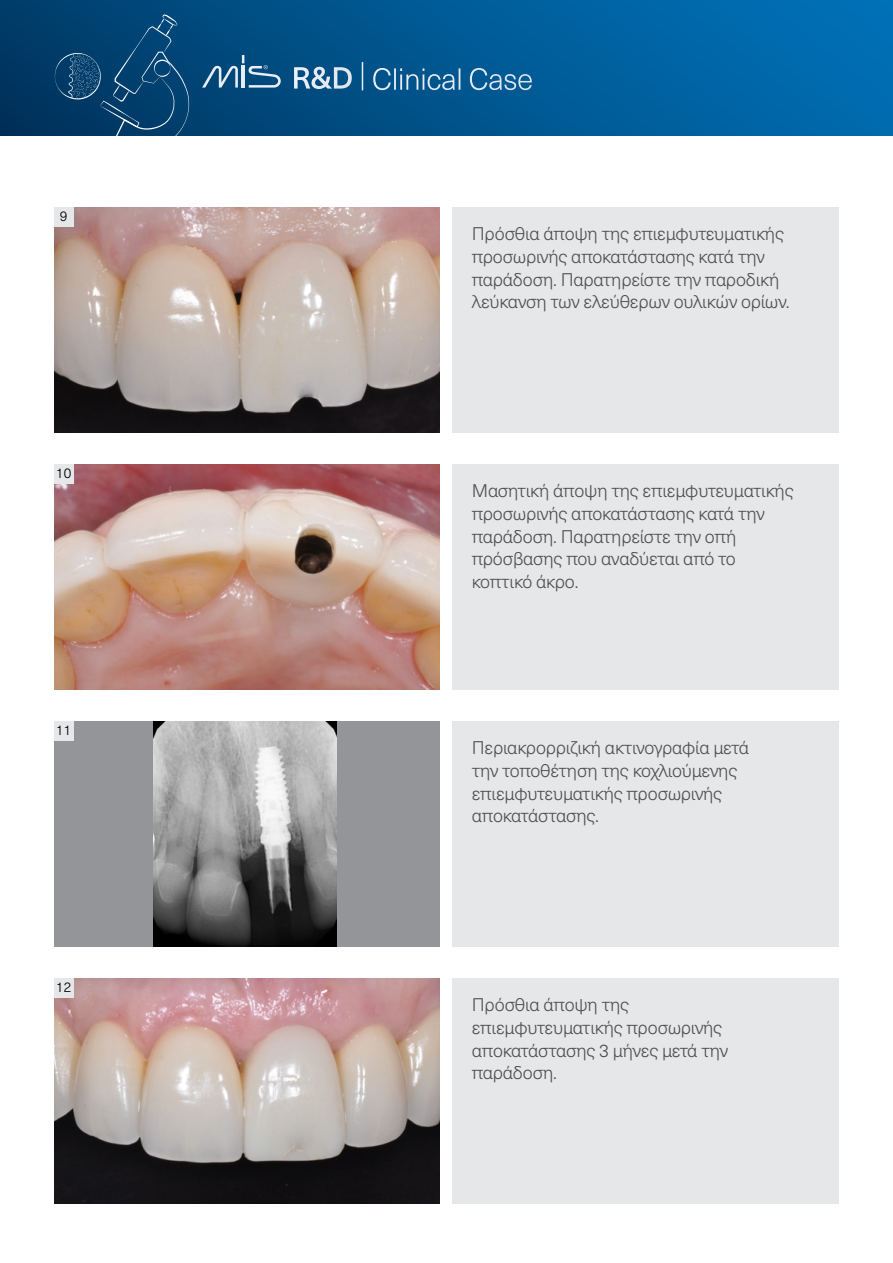
<style>
.page{position:relative;width:893px;height:1263px;background:#fff}
.page>*{position:absolute;margin:0;border:0;box-sizing:border-box;transform-origin:0 0}
.t1{font:300 30px "Neue Haas Unica W1 G";letter-spacing:-.02em;color:#fff}
.t2{font:300 18px/22.6px "Neue Haas Unica W1 G";letter-spacing:-.01em;color:#4d4d4f}
.t3{font:300 13.95px "Neue Haas Unica W1 G";color:#000}
.s1{font-weight:500}
</style>
<div class="page">
<div style="left:0;top:0;width:893px;height:136px;background:linear-gradient(to right,#003c68,#0070b6)"></div>
<svg style="left:202px;top:55px;width:79px;height:33px;background:#316b95"></svg>
<svg style="left:54px;top:14px;width:136px;height:122px;background:#0b4673"></svg>
<svg style="left:362px;top:62px;width:1px;height:28px"></svg>
<div style="left:452px;top:207px;width:387px;height:226px;background:#e6e7e8"></div>
<img style="left:54px;top:207px;width:385px;height:226px">
<div style="left:54px;top:207px;width:19px;height:20px;background:#e6e7e8"></div>
<div style="left:452px;top:721px;width:387px;height:226px;background:#e6e7e8"></div>
<div style="left:54px;top:721px;width:385px;height:226px;background:#939598"></div>
<img style="left:154px;top:721px;width:183px;height:226px">
<div style="left:54px;top:721px;width:19px;height:20px;background:#e6e7e8"></div>
<div style="left:452px;top:978px;width:387px;height:226px;background:#e6e7e8"></div>
<img style="left:54px;top:978px;width:385px;height:226px">
<div style="left:54px;top:978px;width:19px;height:20px;background:#e6e7e8"></div>
<div style="left:452px;top:464px;width:387px;height:226px;background:#e6e7e8"></div>
<img style="left:54px;top:464px;width:385px;height:226px">
<div style="left:54px;top:464px;width:19px;height:20px;background:#e6e7e8"></div>
<p class="t3" style="left:60px;top:206px;width:9px">9</p>
<p class="t3" style="left:56px;top:463px;width:17px">10</p>
<p class="t3" style="left:56px;top:720px;width:17px">11</p>
<p class="t3" style="left:56px;top:977px;width:17px">12</p>
<h1 class="t1" style="left:291px;top:57px;width:243px"><span class="s1">R&amp;D</span> Clinical Case</h1>
<p class="t2" style="left:472px;top:222px;width:319px">Πρόσθια άποψη της επιεμφυτευματικής προσωρινής αποκατάστασης κατά την παράδοση. Παρατηρείστε την παροδική λεύκανση των ελεύθερων ουλικών ορίων.</p>
<p class="t2" style="left:472px;top:479px;width:323px">Μασητική άποψη της επιεμφυτευματικής προσωρινής αποκατάστασης κατά την παράδοση. Παρατηρείστε την οπή πρόσβασης που αναδύεται από το κοπτικό άκρο.</p>
<p class="t2" style="left:472px;top:736px;width:279px">Περιακρορριζική ακτινογραφία μετά την τοποθέτηση της κοχλιούμενης επιεμφυτευματικής προσωρινής αποκατάστασης.</p>
<p class="t2" style="left:472px;top:993px;width:258px">Πρόσθια άποψη της επιεμφυτευματικής προσωρινής αποκατάστασης 3 μήνες μετά την παράδοση.</p>
</div>
